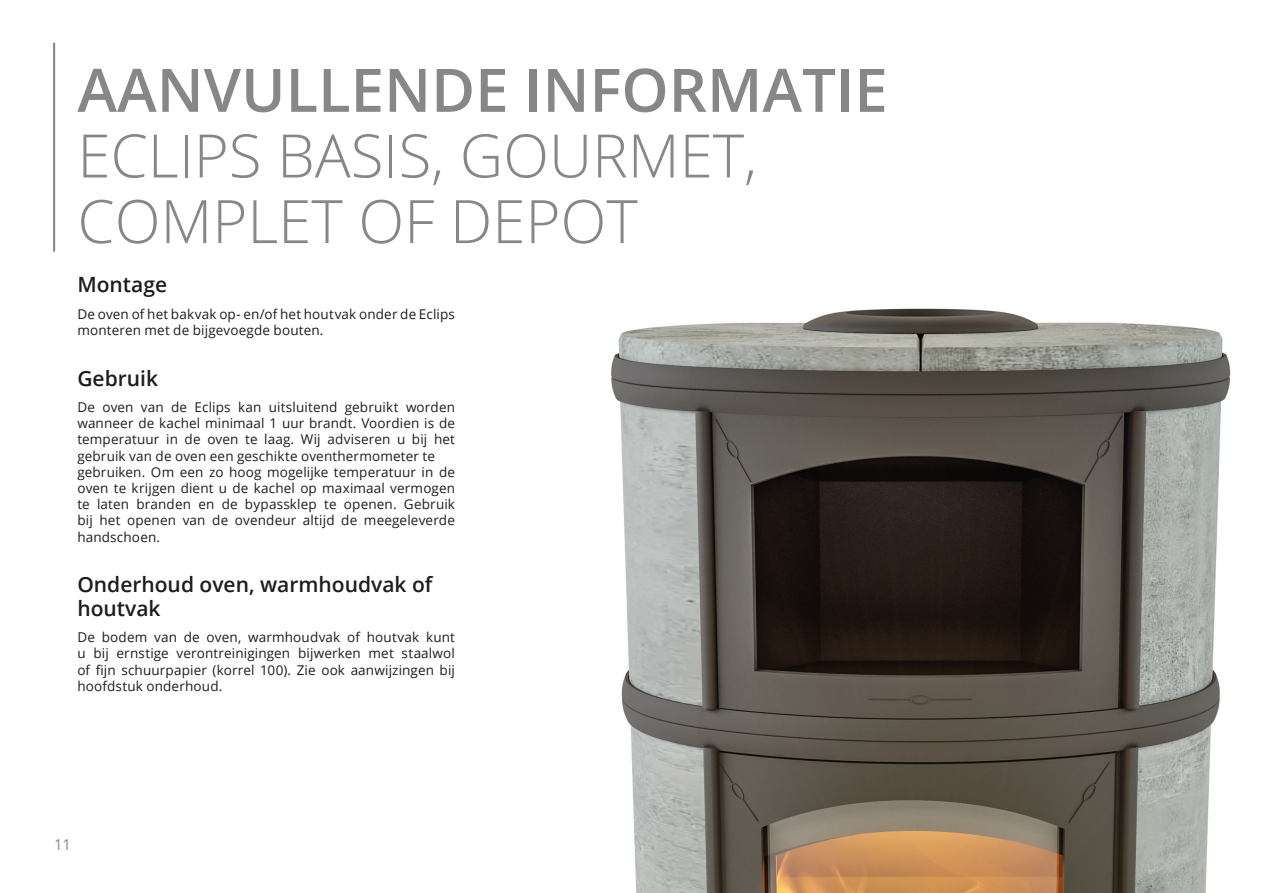
<style>
.page{position:relative;width:1263px;height:893px;background:#fff}
.page>*{position:absolute;margin:0;border:0;box-sizing:border-box;transform-origin:0 0}
.H1_-_Rechtsboven_-_light{font:300 60px "Open Sans";color:#878787}
.H1_-_Rechtsboven_-_light-2{font:600 60px "Open Sans";color:#878787}
.H1_-_Rechtsboven_-_light-3{font:600 21px/23.7px "Open Sans";color:#1d1d1b}
.t1{font:15px "Open Sans";color:#878787}
.Basis_Streep_-_Altech_Grey{font:13.5px/16.2px "Open Sans";letter-spacing:.01em;color:#1d1d1b;text-align:justify}
</style>
<div class="page">
<hr style="left:53px;top:43px;width:2px;height:209px;background:#878787">
<img style="left:611px;top:308px;width:620px;height:585px">
<p class="H1_-_Rechtsboven_-_light-2" style="left:77px;top:49px;width:812px">AANVULLENDE INFORMATIE</p>
<p class="H1_-_Rechtsboven_-_light" style="left:77px;top:115px;width:681px">ECLIPS BASIS, GOURMET,</p>
<p class="H1_-_Rechtsboven_-_light" style="left:77px;top:180px;width:562px">COMPLET OF DEPOT</p>
<p class="H1_-_Rechtsboven_-_light-3" style="left:77px;top:273px;width:91px">Montage</p>
<p class="Basis_Streep_-_Altech_Grey" style="left:77px;top:306px;width:379px">De oven of het bakvak op- en/of het houtvak onder de Eclips monteren met de bijgevoegde bouten.</p>
<p class="H1_-_Rechtsboven_-_light-3" style="left:77px;top:366px;width:82px">Gebruik</p>
<p class="Basis_Streep_-_Altech_Grey" style="left:77px;top:399px;width:379px">De oven van de Eclips kan uitsluitend gebruikt worden wanneer de kachel minimaal 1 uur brandt. Voordien is de temperatuur in de oven te laag. Wij adviseren u bij het gebruik van de oven een geschikte oventhermometer te</p>
<p class="Basis_Streep_-_Altech_Grey" style="left:77px;top:463px;width:379px">gebruiken. Om een zo hoog mogelijke temperatuur in de oven te krijgen dient u de kachel op maximaal vermogen te laten branden en de bypassklep te openen. Gebruik bij het openen van de ovendeur altijd de meegeleverde handschoen.</p>
<p class="H1_-_Rechtsboven_-_light-3" style="left:77px;top:572px;width:357px">Onderhoud oven, warmhoudvak of houtvak</p>
<p class="Basis_Streep_-_Altech_Grey" style="left:77px;top:629px;width:379px">De bodem van de oven, warmhoudvak of houtvak kunt u bij ernstige verontreinigingen bijwerken met staalwol of fijn schuurpapier (korrel 100). Zie ook aanwijzingen bij hoofdstuk onderhoud.</p>
<p class="t1" style="left:54px;top:835px;width:19px">11</p>
</div>
